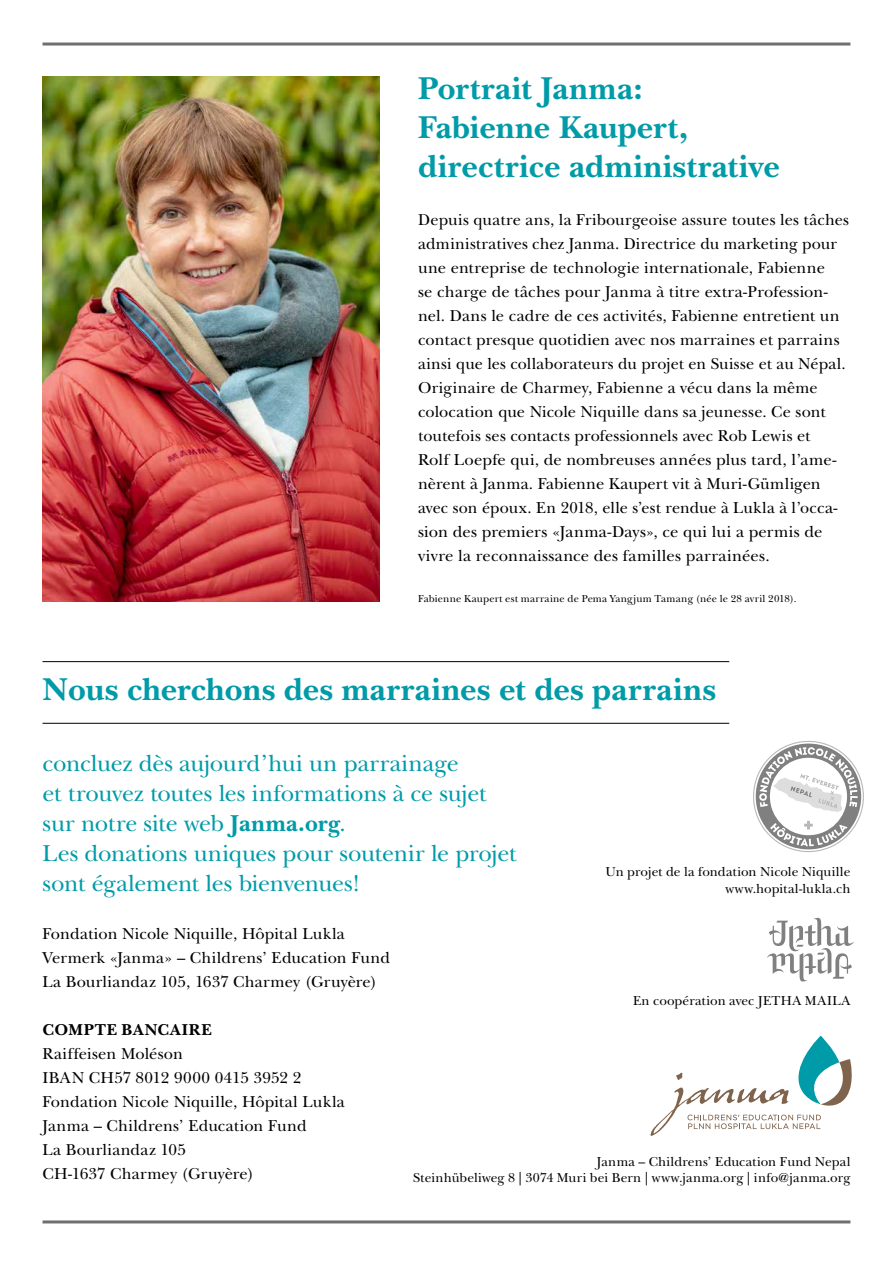
<style>
.page{position:relative;width:893px;height:1263px;background:#fff}
.page>*{position:absolute;margin:0;border:0;box-sizing:border-box;transform-origin:0 0}
.t1{font:700 33px/39px "New Baskerville Std";letter-spacing:.015em;color:#009ba8}
.t2{font:24px/30px "New Baskerville Std";letter-spacing:-.01em;color:#009ba8}
.t3{font:16.5px/24px "New Baskerville Std";letter-spacing:.01em;color:#000}
.t4{font:700 16.5px "New Baskerville Std";letter-spacing:.045em;color:#000}
.t5{font:13.5px/16.5px "New Baskerville Std";letter-spacing:.005em;color:#000;text-align:right}
.t6{font:10.5px "New Baskerville Std";letter-spacing:.015em;color:#000}
.s1{font-weight:700}
</style>
<div class="page">
<hr style="left:43px;top:43px;width:807px;height:3px;background:#706f6f">
<hr style="left:43px;top:1220px;width:807px;height:3px;background:#706f6f">
<img style="left:43px;top:77px;width:336px;height:525px">
<svg style="left:767px;top:917px;width:87px;height:65px"></svg>
<svg style="left:753px;top:741px;width:111px;height:111px"></svg>
<svg style="left:650px;top:1036px;width:202px;height:100px"></svg>
<hr style="left:43px;top:661px;width:686px;height:1px;background:#000">
<hr style="left:43px;top:723px;width:686px;height:1px;background:#000">
<h1 class="t1" style="left:418px;top:69px;width:363px">Portrait Janma:<br>Fabienne Kaupert, directrice administrative</h1>
<p class="t3" style="left:418px;top:208px;width:432px">Depuis quatre ans, la Fribourgeoise assure toutes les tâches administratives chez Janma. Directrice du marketing pour une entreprise de technologie internationale, Fabienne<br>se charge de tâches pour Janma à titre extra-Profession&shy;nel. Dans le cadre de ces activités, Fabienne entretient un contact presque quotidien avec nos marraines et parrains ainsi que les collaborateurs du projet en Suisse et au Népal.<br>Originaire de Charmey, Fabienne a vécu dans la même colocation que Nicole Niquille dans sa jeunesse. Ce sont toutefois ses contacts professionnels avec Rob Lewis et<br>Rolf Loepfe qui, de nombreuses années plus tard, l’ame&shy;nèrent à Janma. Fabienne Kaupert vit à Muri-Gümligen avec son époux. En 2018, elle s’est rendue à Lukla à l’occa&shy;sion des premiers «Janma-Days», ce qui lui a permis de vivre la reconnaissance des familles parrainées.</p>
<p class="t6" style="left:418px;top:592px;width:380px">Fabienne Kaupert est marraine de Pema Yangjum Tamang (née le 28 avril 2018).</p>
<h1 class="t1" style="left:43px;top:670px;width:675px">Nous cherchons des marraines et des parrains</h1>
<h2 class="t2" style="left:43px;top:748px;width:476px">concluez dès aujourd’hui un parrainage<br>et trouvez toutes les informations à ce sujet sur notre site web <span class="s1">Janma.org</span>.<br>Les donations uniques pour soutenir le projet sont également les bienvenues!</h2>
<p class="t3" style="left:43px;top:922px;width:349px">Fondation Nicole Niquille, Hôpital Lukla<br>Vermerk «Janma» – Childrens’ Education Fund<br>La Bourliandaz 105, 1637 Charmey (Gruyère)</p>
<p class="t4" style="left:43px;top:1020px;width:171px">COMPTE BANCAIRE</p>
<p class="t3" style="left:43px;top:1042px;width:304px">Raiffeisen Moléson<br>IBAN CH57 8012 9000 0415 3952 2<br>Fondation Nicole Niquille, Hôpital Lukla<br>Janma – Childrens’ Education Fund<br>La Bourliandaz 105<br>CH-1637 Charmey (Gruyère)</p>
<p class="t5" style="left:605px;top:864px;width:246px">Un projet de la fondation Nicole Niquille www.hopital-lukla.ch</p>
<p class="t5" style="left:633px;top:993px;width:219px">En coopération avec JETHA MAILA</p>
<p class="t5" style="left:413px;top:1153px;width:439px">Janma – Childrens’ Education Fund Nepal<br>Steinhübeliweg 8 | 3074 Muri bei Bern | www.janma.org | info@janma.org</p>
</div>
